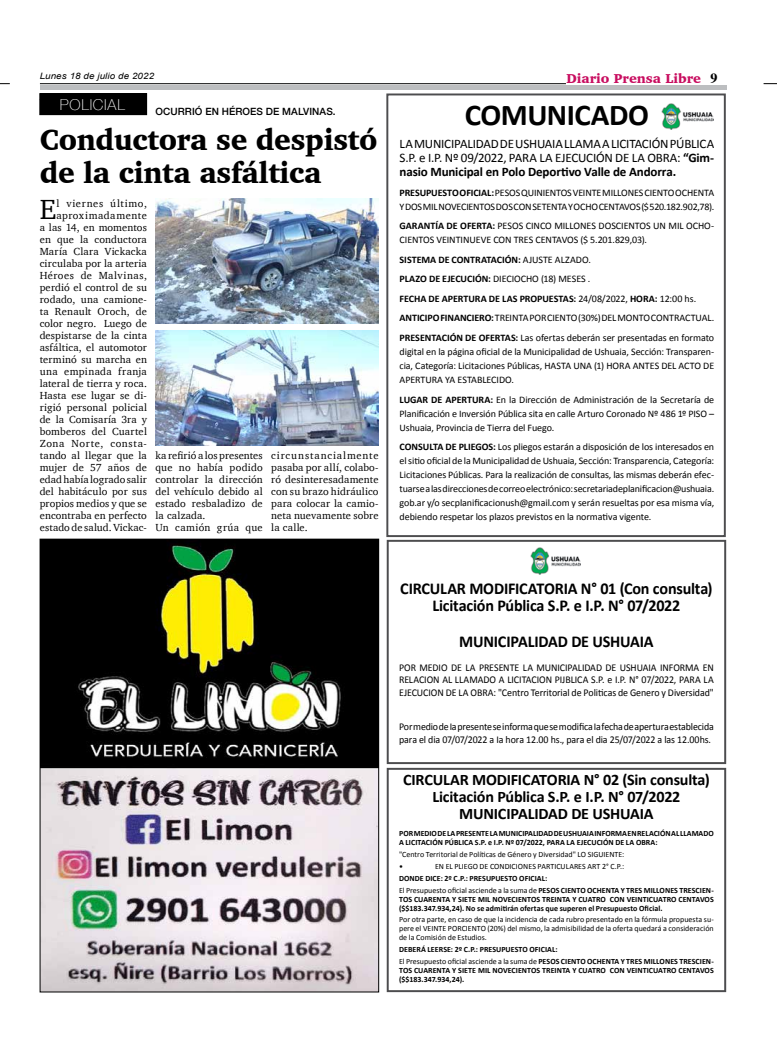
<style>
.page{position:relative;width:777px;height:1063px;background:#fff}
.page>*{position:absolute;margin:0;border:0;box-sizing:border-box;transform-origin:0 0}
.t1{font:700 30.3px "Calibri";letter-spacing:-.015em;color:#000}
.t2{font:900 29.7px/32.9px "Charter";letter-spacing:-.01em;color:#000;scale:.95 1}
.t3{font:28.4px "Charter";color:#000}
.t4{font:700 16.6px/17.6px "Calibri";letter-spacing:-.015em;color:#000;text-align:center}
.t5{font:700 16px/17px "Calibri";letter-spacing:-.015em;color:#000;text-align:center}
.t6{font:100 15px "Helvetica Neue";letter-spacing:.05em;color:#fff}
.t7{font:700 14px "Times";color:#000}
.t8{font:900 13.2px "Charter";color:#c80c5f}
.t9{font:13px/14px "Calibri";letter-spacing:-.015em;color:#000;text-align:justify}
.t10{font:10.5px/12px "Charter";letter-spacing:.015em;color:#000;text-align:right}
.t11{font:10.4px/12.8px "Calibri";letter-spacing:-.01em;color:#000;text-align:justify;scale:.96 1}
.t12{font:10px/14px "Calibri";letter-spacing:-.01em;color:#000}
.t13{font:500 10px "Helvetica Neue";letter-spacing:.01em;color:#000}
.t14{font:italic 8.8px "Arial";letter-spacing:.01em;color:#000;scale:1.11 1}
.t15{font:700 8px/9px "Calibri";letter-spacing:.005em;color:#000}
.t16{font:8px/9px "Calibri";color:#000}
.s1{font-weight:700}
.s2{font-weight:400}
</style>
<div class="page">
<hr style="left:40px;top:83px;width:526px;height:1px;background:#000">
<hr style="left:40px;top:85px;width:686px;height:4px;background:#bcbec0">
<svg style="left:763px;top:83px;width:14px;height:1px"></svg>
<div style="left:387px;top:540px;width:339px;height:224px;border:2px solid #4d4d4f"></div>
<img style="left:530px;top:547px;width:50px;height:27px">
<div style="left:387px;top:768px;width:339px;height:224px;border:2px solid #4d4d4f"></div>
<div style="left:386px;top:94px;width:340px;height:443px;border:2px solid #4d4d4f"></div>
<img style="left:661px;top:104px;width:52px;height:25px">
<img style="left:42px;top:541px;width:335px;height:449px">
<div style="left:40px;top:539px;width:339px;height:453px;border:1px solid #000"></div>
<div style="left:40px;top:94px;width:107px;height:21px;background:#000"></div>
<img style="left:155px;top:330px;width:223px;height:116px">
<img style="left:155px;top:198px;width:223px;height:126px">
<p class="t14" style="left:40px;top:70px;width:105px">Lunes 18 de julio de 2022</p>
<h3 class="t8" style="left:566px;top:71px;width:136px">Diario Prensa Libre</h3>
<h3 class="t7" style="left:710px;top:65px;width:8px">9</h3>
<h3 class="t6" style="left:40px;top:93px;width:86px"><sup>v</sup> POLICIAL</h3>
<p class="t13" style="left:155px;top:104px;width:182px">OCURRIÓ EN HÉROES DE MALVINAS.</p>
<h2 class="t2" style="left:40px;top:123px;width:357px">Conductora se despistó de la cinta asfáltica</h2>
<p class="t10" style="left:40px;top:197px;width:109px">l viernes último, aproximadamente<br>a las 14, en momentos en que la conductora<br>María Clara Vickacka circulaba por la arteria<br>Héroes de Malvinas, perdió el control de su rodado, una camione&shy;ta Renault Oroch, de color negro. Luego de despistarse de la cinta asfáltica, el automotor terminó su marcha en una empinada franja lateral de tierra y roca.<br>Hasta ese lugar se di&shy;rigió personal policial de la Comisaría 3ra y bomberos del Cuartel<br>Zona Norte, consta&shy;tando al llegar que la mujer de 57 años de edad había logrado salir del habitáculo por sus propios medios y que se encontraba en perfecto estado de salud. Vickac-</p>
<h3 class="t3" style="left:40px;top:185px;width:18px">E</h3>
<p class="t10" style="left:155px;top:449px;width:109px;text-align:left">ka refirió a los presentes que no había podido controlar la dirección del vehículo debido al estado resbaladizo de la calzada.<br>Un camión grúa que</p>
<p class="t10" style="left:271px;top:449px;width:109px;text-align:justify">circunstancialmente pasaba por allí, colabo&shy;ró desinteresadamente con su brazo hidráulico para colocar la camio&shy;neta nuevamente sobre la calle.</p>
<h1 class="t1" style="left:465px;top:96px;width:186px">COMUNICADO</h1>
<h3 class="t9" style="left:399px;top:136px;width:316px">LA MUNICIPALIDAD DE USHUAIA LLAMA A LICITACIÓN PÚBLICA S.P. e I.P. Nº 09/2022, PARA LA EJECUCIÓN DE LA OBRA: <span class="s1">“Gim&shy;nasio Municipal en Polo Deportivo Valle de Andorra.</span></h3>
<p class="t12" style="left:399px;top:185px;width:316px"><span class="s1">PRESUPUESTO OFICIAL:</span> PESOS QUINIENTOS VEINTE MILLONES CIENTO OCHENTA<br>Y DOS MIL NOVECIENTOS DOS CON SETENTA Y OCHO CENTAVOS ($ 520.182.902,78).</p>
<p class="t12" style="left:399px;top:219px;width:316px"><span class="s1">GARANTÍA DE OFERTA:</span> PESOS CINCO MILLONES DOSCIENTOS UN MIL OCHO-<br>CIENTOS VEINTINUEVE CON TRES CENTAVOS ($ 5.201.829,03).</p>
<p class="t12" style="left:399px;top:249px;width:316px;line-height:19.5px"><span class="s1">SISTEMA DE CONTRATACIÓN:</span> AJUSTE ALZADO.<br><span class="s1">PLAZO DE EJECUCIÓN:</span> DIECIOCHO (18) MESES .<br><span class="s1">FECHA DE APERTURA DE LAS PROPUESTAS:</span> 24/08/2022, <span class="s1">HORA:</span> 12:00 hs.<br><span class="s1">ANTICIPO FINANCIERO:</span> TREINTA POR CIENTO (30%) DEL MONTO CONTRACTUAL.<br><span class="s1">PRESENTACIÓN DE OFERTAS:</span> Las ofertas deberán ser presentadas en formato</p>
<p class="t12" style="left:399px;top:344px;width:316px;text-align:justify">digital en la página oficial de la Municipalidad de Ushuaia, Sección: Transparen&shy;cia, Categoría: Licitaciones Públicas, HASTA UNA (1) HORA ANTES DEL ACTO DE APERTURA YA ESTABLECIDO.</p>
<p class="t12" style="left:399px;top:392px;width:316px;text-align:justify"><span class="s1">LUGAR DE APERTURA:</span> En la Dirección de Administración de la Secretaría de Planificación e Inversión Pública sita en calle Arturo Coronado Nº 486 1º PISO – Ushuaia, Provincia de Tierra del Fuego.</p>
<p class="t12" style="left:399px;top:439px;width:316px;text-align:justify"><span class="s1">CONSULTA DE PLIEGOS:</span> Los pliegos estarán a disposición de los interesados en el sitio oficial de la Municipalidad de Ushuaia, Sección: Transparencia, Categoría:<br>Licitaciones Públicas. Para la realización de consultas, las mismas deberán efec&shy;tuarse a las direcciones de correo electrónico: secretariadeplanificacion@ushuaia. gob.ar y/o secplanificacionush@gmail.com y serán resueltas por esa misma vía, debiendo respetar los plazos previstos en la normativa vigente.</p>
<h3 class="t4" style="left:400px;top:579px;width:314px">CIRCULAR MODIFICATORIA N° 01 (Con consulta)<br>Licitación Pública S.P. e I.P. N° 07/2022</h3>
<h3 class="t4" style="left:459px;top:631px;width:196px">MUNICIPALIDAD DE USHUAIA</h3>
<p class="t11" style="left:399px;top:660px;width:329px">POR MEDIO DE LA PRESENTE LA MUNICIPALIDAD DE USHUAIA INFORMA EN RELACION AL LLAMADO A LICITACION PIJBLICA S.P. e I.P. N° 07/2022, PARA LA EJECUCION DE LA OBRA: "Centro Territorial de Politicas de Genero y Diversidad"</p>
<p class="t11" style="left:399px;top:720px;width:329px">Por medio de Ia presente se informa que se modifica Ia fecha de apertura establecida para el dia 07/07/2022 a Ia hora 12.00 hs., para el dia 25/07/2022 a las 12.00hs.</p>
<h3 class="t5" style="left:403px;top:770px;width:308px">CIRCULAR MODIFICATORIA N° 02 (Sin consulta)<br>Licitación Pública S.P. e I.P. N° 07/2022<br>MUNICIPALIDAD DE USHUAIA</h3>
<p class="t15" style="left:399px;top:829px;width:316px">POR MEDIO DE LA PRESENTE LA MUNICIPALIDAD DE USHUAIA INFORMA EN RELACIÓN AL LLAMADO<br>A LICITACIÓN PÚBLICA S.P. e I.P. Nº 07/2022, PARA LA EJECUCIÓN DE LA OBRA:</p>
<p class="t16" style="left:399px;top:848px;width:227px;line-height:11.9px">"Centro Territorial de Políticas de Género y Diversidad" LO SIGUIENTE: •</p>
<p class="t16" style="left:435px;top:861px;width:190px">EN EL PLIEGO DE CONDICIONES PARTICULARES ART 2° C.P.:</p>
<p class="t15" style="left:399px;top:872px;width:316px;line-height:11.9px">DONDE DICE: 2º C.P.: PRESUPUESTO OFICIAL:<br><span class="s2">El Presupuesto oficial asciende a la suma de</span> PESOS CIENTO OCHENTA Y TRES MILLONES TRESCIEN-</p>
<p class="t15" style="left:399px;top:894px;width:316px">TOS CUARENTA Y SIETE MIL NOVECIENTOS TREINTA Y CUATRO CON VEINTICUATRO CENTAVOS ($$183.347.934,24). No se admitirán ofertas que superen el Presupuesto Oficial.</p>
<p class="t16" style="left:399px;top:915px;width:316px;text-align:justify">Por otra parte, en caso de que la incidencia de cada rubro presentado en la fórmula propuesta su&shy;pere el VEINTE PORCIENTO (20%) del mismo, la admisibilidad de la oferta quedará a consideración de la Comisión de Estudios.</p>
<p class="t15" style="left:399px;top:943px;width:316px;line-height:11.9px">DEBERÁ LEERSE: 2º C.P.: PRESUPUESTO OFICIAL:<br><span class="s2">El Presupuesto oficial asciende a la suma de</span> PESOS CIENTO OCHENTA Y TRES MILLONES TRESCIEN-</p>
<p class="t15" style="left:399px;top:966px;width:316px">TOS CUARENTA Y SIETE MIL NOVECIENTOS TREINTA Y CUATRO CON VEINTICUATRO CENTAVOS ($$183.347.934,24).</p>
</div>
